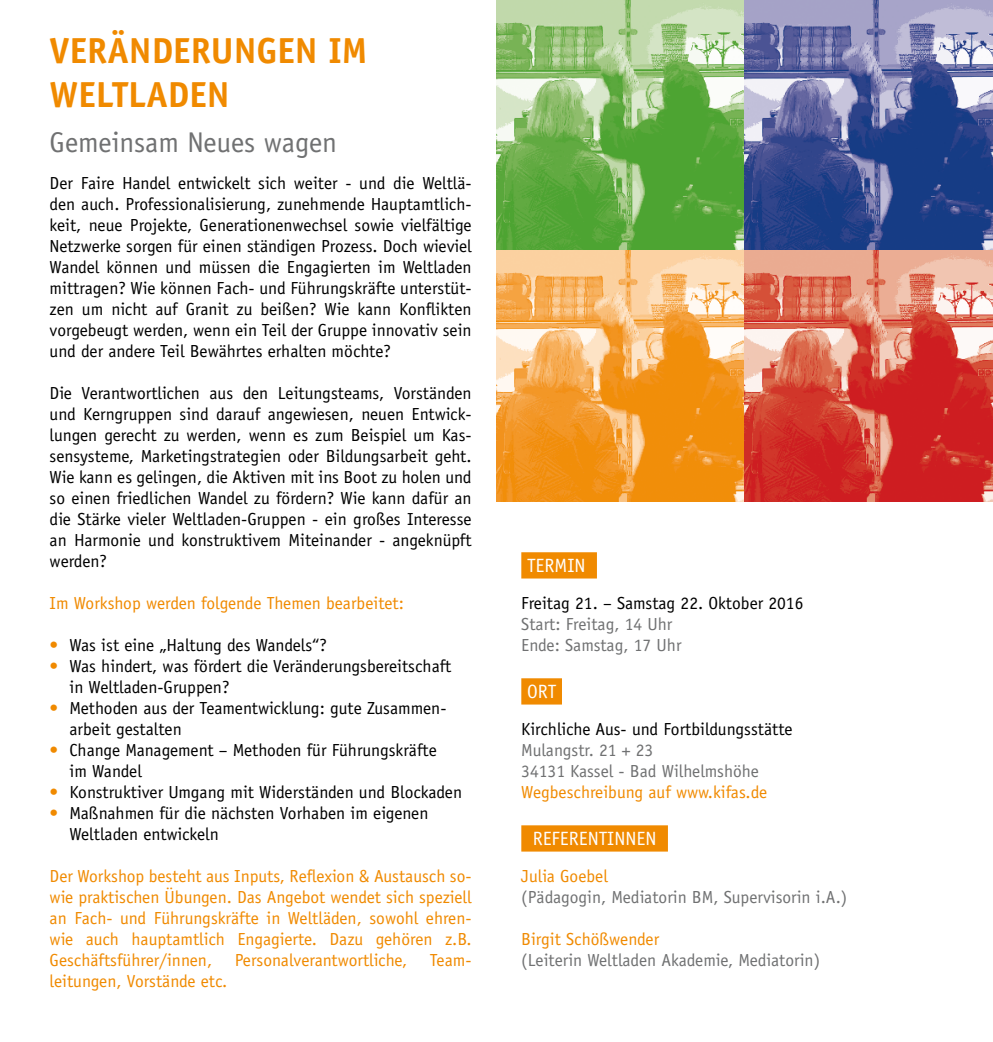
<style>
.page{position:relative;width:993px;height:1042px;background:#fff}
.page>*{position:absolute;margin:0;border:0;box-sizing:border-box;transform-origin:0 0}
.t1{font:700 36.23px/43.4px "Officina Sans";color:#f08a00}
.t2{font:28.53px "Officina Sans";color:#707172}
.t3{font:19.25px "Officina Sans";color:#fff}
.t4{font:17.5px/21px "Officina Sans";color:#000}
.t5{font:17.5px/21px "Officina Sans";color:#f08a00;text-align:justify}
.t6{font:17.5px/21px "Officina Sans";color:#707172}
.s1{color:#f08a00}
</style>
<div class="page">
<div style="left:521px;top:552px;width:75px;height:26px;background:#f08a00"></div>
<div style="left:521px;top:678px;width:41px;height:26px;background:#f08a00"></div>
<div style="left:521px;top:825px;width:146px;height:26px;background:#f08a00"></div>
<img style="left:496px;top:0;width:496px;height:502px">
<h1 class="t1" style="left:50px;top:29px;width:319px">VERÄNDERUNGEN IM<br>WELTLADEN</h1>
<h2 class="t2" style="left:50px;top:126px;width:289px">Gemeinsam Neues wagen</h2>
<p class="t4" style="left:50px;top:173px;width:423px;text-align:justify">Der Faire Handel entwickelt sich weiter - und die Weltlä&shy;den auch. Professionalisierung, zunehmende Hauptamtlich&shy;keit, neue Projekte, Generationenwechsel sowie vielfältige Netzwerke sorgen für einen ständigen Prozess. Doch wieviel Wandel können und müssen die Engagierten im Weltladen mittragen? Wie können Fach- und Führungskräfte unterstüt&shy;zen um nicht auf Granit zu beißen? Wie kann Konflikten vorgebeugt werden, wenn ein Teil der Gruppe innovativ sein und der andere Teil Bewährtes erhalten möchte?</p>
<p class="t4" style="left:50px;top:383px;width:423px;text-align:justify">Die Verantwortlichen aus den Leitungsteams, Vorständen und Kerngruppen sind darauf angewiesen, neuen Entwick&shy;lungen gerecht zu werden, wenn es zum Beispiel um Kas&shy;sensysteme, Marketingstrategien oder Bildungsarbeit geht.<br>Wie kann es gelingen, die Aktiven mit ins Boot zu holen und so einen friedlichen Wandel zu fördern? Wie kann dafür an die Stärke vieler Weltladen-Gruppen - ein großes Interesse an Harmonie und konstruktivem Miteinander - angeknüpft werden?</p>
<p class="t5" style="left:50px;top:593px;width:356px">Im Workshop werden folgende Themen bearbeitet:</p>
<p class="t4" style="left:50px;top:635px;width:278px"><span class="s1">•</span> Was ist eine „Haltung des Wandels“?</p>
<p class="t4" style="left:69px;top:656px;width:383px;text-indent:-20px"><span class="s1">•</span> Was hindert, was fördert die Veränderungsbereitschaft in Weltladen-Gruppen?</p>
<p class="t4" style="left:69px;top:698px;width:376px;text-indent:-20px"><span class="s1">•</span> Methoden aus der Teamentwicklung: gute Zusammen&shy;arbeit gestalten</p>
<p class="t4" style="left:69px;top:740px;width:369px;text-indent:-20px"><span class="s1">•</span> Change Management – Methoden für Führungskräfte im Wandel</p>
<p class="t4" style="left:50px;top:782px;width:414px"><span class="s1">•</span> Konstruktiver Umgang mit Widerständen und Blockaden</p>
<p class="t4" style="left:69px;top:803px;width:360px;text-indent:-20px"><span class="s1">•</span> Maßnahmen für die nächsten Vorhaben im eigenen<br>Weltladen entwickeln</p>
<p class="t5" style="left:50px;top:866px;width:423px">Der Workshop besteht aus Inputs, Reflexion &amp; Austausch so&shy;wie praktischen Übungen. Das Angebot wendet sich speziell an Fach- und Führungskräfte in Weltläden, sowohl ehren&shy;wie auch hauptamtlich Engagierte. Dazu gehören z.B.<br>Geschäftsführer/innen,</p>
<p class="t5" style="left:235px;top:950px;width:174px">Personalverantwortliche,</p>
<p class="t5" style="left:429px;top:950px;width:42px">Team-</p>
<p class="t5" style="left:50px;top:971px;width:179px">leitungen, Vorstände etc.</p>
<p class="t3" style="left:527px;top:554px;width:60px">TERMIN</p>
<p class="t4" style="left:521px;top:593px;width:283px">Freitag 21. – Samstag 22. Oktober 2016</p>
<p class="t6" style="left:521px;top:614px;width:162px">Start: Freitag, 14 Uhr<br>Ende: Samstag, 17 Uhr</p>
<p class="t3" style="left:527px;top:680px;width:31px">ORT</p>
<p class="t4" style="left:521px;top:719px;width:273px">Kirchliche Aus- und Fortbildungsstätte</p>
<p class="t6" style="left:521px;top:740px;width:239px">Mulangstr. 21 + 23<br>34131 Kassel - Bad Wilhelmshöhe</p>
<p class="t5" style="left:521px;top:782px;width:247px">Wegbeschreibung auf www.kifas.de</p>
<p class="t3" style="left:532px;top:827px;width:125px">REFERENTINNEN</p>
<p class="t5" style="left:521px;top:866px;width:88px">Julia Goebel</p>
<p class="t6" style="left:521px;top:887px;width:327px">(Pädagogin, Mediatorin BM, Supervisorin i.A.)</p>
<p class="t5" style="left:521px;top:929px;width:139px">Birgit Schößwender</p>
<p class="t6" style="left:521px;top:950px;width:300px">(Leiterin Weltladen Akademie, Mediatorin)</p>
</div>
